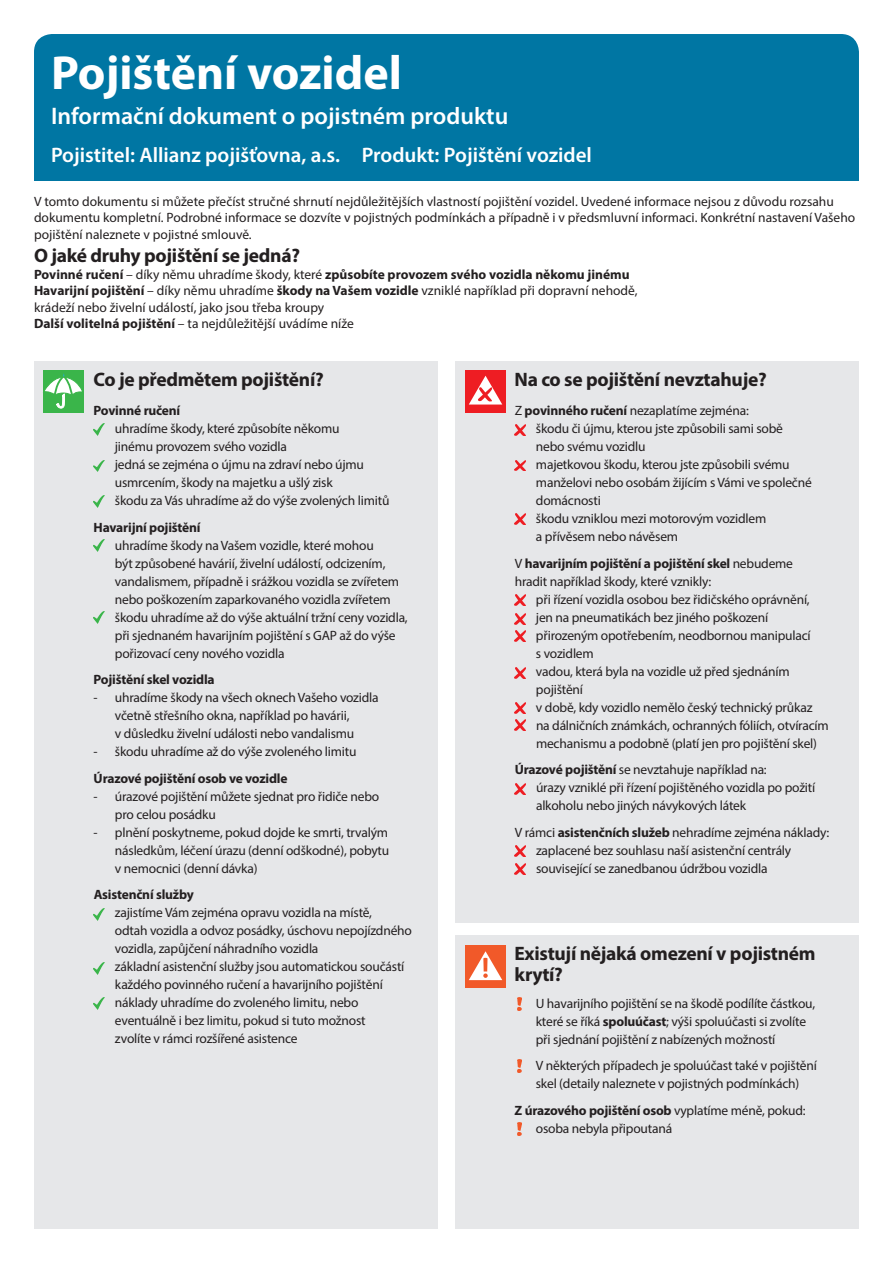
<style>
.page{position:relative;width:893px;height:1263px;background:#fff}
.page>*{position:absolute;margin:0;border:0;box-sizing:border-box;transform-origin:0 0}
.t1{font:700 48px "Myriad Pro";color:#fff}
.t2{font:600 24px "Myriad Pro";color:#fff}
.t3{font:600 21px "Myriad Pro";color:#fff}
.t4{font:700 19.5px/21px "Myriad Pro";letter-spacing:-.015em;color:#231f20}
.t5{font:13.5px/18px "Myriad Pro";letter-spacing:-.015em;color:#231f20}
.t6{font:700 13.5px "Myriad Pro";letter-spacing:-.015em;color:#231f20}
.s1{font-weight:700}
</style>
<div class="page">
<div style="left:34px;top:361px;width:404px;height:868px;background:#e6e7e9"></div>
<div style="left:455px;top:361px;width:404px;height:562px;background:#e6e7e9"></div>
<div style="left:455px;top:935px;width:404px;height:294px;background:#e6e7e9"></div>
<div style="left:34px;top:34px;width:825px;height:147px;background:#0076a3;border-radius:18px"></div>
<div style="left:43px;top:370px;width:41px;height:43px;background:#3ab54a"></div>
<svg style="left:45px;top:373px;width:37px;height:35px"></svg>
<svg style="left:94px;top:423px;width:10px;height:12px"></svg>
<svg style="left:94px;top:460px;width:10px;height:12px"></svg>
<svg style="left:94px;top:495px;width:10px;height:12px"></svg>
<svg style="left:94px;top:908px;width:10px;height:12px"></svg>
<svg style="left:94px;top:962px;width:10px;height:12px"></svg>
<svg style="left:94px;top:997px;width:10px;height:12px"></svg>
<svg style="left:94px;top:539px;width:10px;height:12px"></svg>
<svg style="left:94px;top:611px;width:10px;height:12px"></svg>
<svg style="left:514px;top:424px;width:11px;height:11px"></svg>
<svg style="left:514px;top:460px;width:11px;height:11px"></svg>
<svg style="left:514px;top:514px;width:11px;height:11px"></svg>
<svg style="left:514px;top:595px;width:11px;height:11px"></svg>
<svg style="left:514px;top:613px;width:11px;height:11px"></svg>
<svg style="left:514px;top:631px;width:11px;height:11px"></svg>
<svg style="left:514px;top:702px;width:11px;height:11px"></svg>
<svg style="left:514px;top:667px;width:11px;height:11px"></svg>
<svg style="left:514px;top:720px;width:11px;height:11px"></svg>
<svg style="left:514px;top:784px;width:11px;height:11px"></svg>
<svg style="left:514px;top:846px;width:11px;height:11px"></svg>
<svg style="left:514px;top:864px;width:11px;height:10px"></svg>
<div style="left:465px;top:370px;width:41px;height:43px;background:#ee1d23"></div>
<svg style="left:469px;top:376px;width:33px;height:28px"></svg>
<div style="left:465px;top:945px;width:41px;height:43px;background:#f15929"></div>
<svg style="left:469px;top:951px;width:33px;height:29px"></svg>
<img style="left:517px;top:997px;width:4px;height:14px">
<svg style="left:517px;top:1059px;width:4px;height:13px"></svg>
<svg style="left:517px;top:1122px;width:4px;height:13px"></svg>
<h1 class="t1" style="left:51px;top:41px;width:352px">Pojištění vozidel</h1>
<h2 class="t2" style="left:51px;top:100px;width:459px">Informační dokument o pojistném produktu</h2>
<h3 class="t3" style="left:51px;top:141px;width:542px">Pojistitel: Allianz pojišťovna, a.s. Produkt: Pojištění vozidel</h3>
<p class="t5" style="left:34px;top:193px;width:823px;line-height:16.5px">V tomto dokumentu si můžete přečíst stručné shrnutí nejdůležitějších vlastností pojištění vozidel. Uvedené informace nejsou z důvodu rozsahu dokumentu kompletní. Podrobné informace se dozvíte v pojistných podmínkách a případně i v předsmluvní informaci. Konkrétní nastavení Vašeho pojištění naleznete v pojistné smlouvě.</p>
<h3 class="t4" style="left:34px;top:245px;width:268px">O jaké druhy pojištění se jedná?</h3>
<p class="t5" style="left:34px;top:266px;width:605px;line-height:16.5px"><span class="s1">Povinné ručení</span> – díky němu uhradíme škody, které <span class="s1">způsobíte provozem svého vozidla někomu jinému Havarijní pojištění</span> – díky němu uhradíme <span class="s1">škody na Vašem vozidle</span> vzniklé například při dopravní nehodě, krádeží nebo živelní událostí, jako jsou třeba kroupy<br><span class="s1">Další volitelná pojištění</span> – ta nejdůležitější uvádíme níže</p>
<h3 class="t4" style="left:94px;top:368px;width:232px">Co je předmětem pojištění?</h3>
<h3 class="t4" style="left:514px;top:368px;width:254px">Na co se pojištění nevztahuje?</h3>
<p class="t6" style="left:94px;top:402px;width:88px">Povinné ručení</p>
<p class="t5" style="left:115px;top:420px;width:276px">uhradíme škody, které způsobíte někomu<br>jinému provozem svého vozidla<br>jedná se zejména o újmu na zdraví nebo újmu usmrcením, škody na majetku a ušlý zisk<br>škodu za Vás uhradíme až do výše zvolených limitů</p>
<p class="t6" style="left:94px;top:519px;width:108px">Havarijní pojištění</p>
<p class="t5" style="left:115px;top:536px;width:294px">uhradíme škody na Vašem vozidle, které mohou<br>být způsobené havárií, živelní událostí, odcizením, vandalismem, případně i srážkou vozidla se zvířetem nebo poškozením zaparkovaného vozidla zvířetem škodu uhradíme až do výše aktuální tržní ceny vozidla, při sjednaném havarijním pojištění s GAP až do výše pořizovací ceny nového vozidla</p>
<p class="t6" style="left:94px;top:671px;width:122px">Pojištění skel vozidla</p>
<p class="t5" style="left:94px;top:689px;width:287px;text-align:center">- uhradíme škody na všech oknech Vašeho vozidla včetně střešního okna, například po havárii,<br>v důsledku živelní události nebo vandalismu</p>
<p class="t5" style="left:94px;top:743px;width:264px">- škodu uhradíme až do výše zvoleného limitu</p>
<p class="t6" style="left:94px;top:769px;width:195px">Úrazové pojištění osob ve vozidle</p>
<p class="t5" style="left:115px;top:787px;width:266px;text-indent:-21px">- úrazové pojištění můžete sjednat pro řidiče nebo pro celou posádku</p>
<p class="t5" style="left:115px;top:823px;width:276px;text-align:justify;text-indent:-21px">- plnění poskytneme, pokud dojde ke smrti, trvalým následkům, léčení úrazu (denní odškodné), pobytu v nemocnici (denní dávka)</p>
<p class="t6" style="left:94px;top:886px;width:102px">Asistenční služby</p>
<p class="t5" style="left:115px;top:904px;width:298px">zajistíme Vám zejména opravu vozidla na místě,<br>odtah vozidla a odvoz posádky, úschovu nepojízdného vozidla, zapůjčení náhradního vozidla<br>základní asistenční služby jsou automatickou součástí každého povinného ručení a havarijního pojištění náklady uhradíme do zvoleného limitu, nebo eventuálně i bez limitu, pokud si tuto možnost<br>zvolíte v rámci rozšířené asistence</p>
<p class="t5" style="left:536px;top:402px;width:277px;text-indent:-21px">Z <span class="s1">povinného ručení</span> nezaplatíme zejména:<br>škodu či újmu, kterou jste způsobili sami sobě nebo svému vozidlu<br>majetkovou škodu, kterou jste způsobili svému manželovi nebo osobám žijícím s Vámi ve společné domácnosti<br>škodu vzniklou mezi motorovým vozidlem<br>a přívěsem nebo návěsem</p>
<p class="t5" style="left:515px;top:554px;width:280px">V <span class="s1">havarijním pojištění a pojištění skel</span> nebudeme hradit například škody, které vznikly:</p>
<p class="t5" style="left:536px;top:590px;width:294px">při řízení vozidla osobou bez řidičského oprávnění, jen na pneumatikách bez jiného poškození přirozeným opotřebením, neodbornou manipulací<br>s vozidlem<br>vadou, která byla na vozidle už před sjednáním pojištění<br>v době, kdy vozidlo nemělo český technický průkaz na dálničních známkách, ochranných fóliích, otvíracím mechanismu a podobně (platí jen pro pojištění skel)</p>
<p class="t5" style="left:536px;top:760px;width:281px;text-indent:-21px"><span class="s1">Úrazové pojištění</span> se nevztahuje například na:<br>úrazy vzniklé při řízení pojištěného vozidla po požití alkoholu nebo jiných návykových látek</p>
<p class="t5" style="left:536px;top:823px;width:295px;text-indent:-21px">V rámci <span class="s1">asistenčních služeb</span> nehradíme zejména náklady: zaplacené bez souhlasu naší asistenční centrály související se zanedbanou údržbou vozidla</p>
<h3 class="t4" style="left:514px;top:942px;width:303px">Existují nějaká omezení v pojistném krytí?</h3>
<p class="t5" style="left:536px;top:994px;width:281px">U havarijního pojištění se na škodě podílíte částkou, které se říká <span class="s1">spoluúčast</span>; výši spoluúčasti si zvolíte při sjednání pojištění z nabízených možností</p>
<p class="t5" style="left:536px;top:1056px;width:283px">V některých případech je spoluúčast také v pojištění skel (detaily naleznete v pojistných podmínkách)</p>
<p class="t5" style="left:536px;top:1101px;width:271px;text-indent:-21px"><span class="s1">Z úrazového pojištění osob</span> vyplatíme méně, pokud: osoba nebyla připoutaná</p>
</div>
